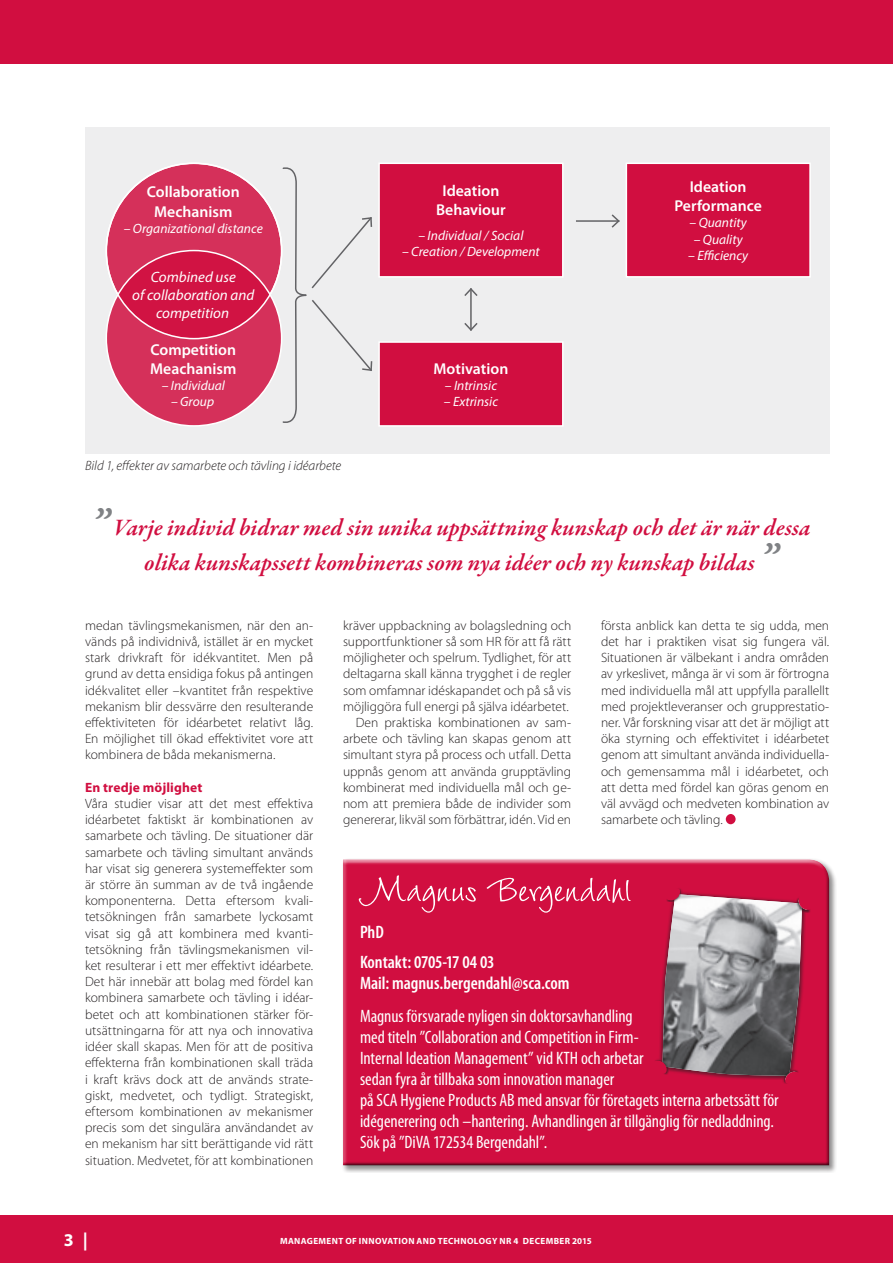
<style>
.page{position:relative;width:893px;height:1263px;background:#fff}
.page>*{position:absolute;margin:0;border:0;box-sizing:border-box;transform-origin:0 0}
.t1{font:51px "Wiesbaden Swing";letter-spacing:-.005em;color:#fff}
.t2{font:italic 600 24px/34.8px "Garamond Premr Pro";color:#d10e40}
.t3{font:condensed 18px/21px "Myriad Pro";letter-spacing:-.005em;color:#fff}
.t4{font:600 condensed 18px/29.5px "Myriad Pro";color:#fff}
.t5{font:700 18px "Myriad Pro";color:#fff}
.t6{font:600 15.75px/18.9px "Myriad Pro";color:#fff;text-align:center}
.t7{font:italic 15px/18px "Myriad Pro";color:#fff;text-align:center}
.t8{font:300 13.5px/16.2px "Myriad Pro";color:#231f20;text-align:justify}
.t9{font:italic 13.5px "Myriad Pro";color:#fff}
.t10{font:italic 300 13.5px "Myriad Pro";color:#231f20}
.t11{font:700 13.5px "Myriad Pro";letter-spacing:.01em;color:#d10e40}
.t12{font:700 9px "Myriad Pro";letter-spacing:.045em;color:#fff}
.s1{font-size:45px;color:#808285}
</style>
<div class="page">
<div style="left:0;top:1215px;width:893px;height:48px;background:#d10e40"></div>
<div style="left:0;top:0;width:893px;height:64px;background:#d10e40"></div>
<div style="left:85px;top:128px;width:744px;height:326px;background:#eeeeef"></div>
<div style="left:341px;top:858px;width:495px;height:315px;background:#231f20;opacity:.5"></div>
<div style="left:343px;top:857px;width:486px;height:308px;background:#fff;opacity:.75"></div>
<div style="left:343px;top:865px;width:488px;height:301px;background:#d10e40"></div>
<svg style="left:655px;top:888px;width:156px;height:196px"></svg>
<div style="left:726px;top:814px;width:10px;height:10px;background:#d10e40;border-radius:50%"></div>
<div style="left:106px;top:163px;width:176px;height:176px;background:#d5305a;border-radius:50%"></div>
<svg style="left:106px;top:251px;width:176px;height:175px;background:#d42a55"></svg>
<hr style="left:470px;top:289px;width:2px;height:41px;background:#636366">
<svg style="left:464px;top:288px;width:14px;height:9px"></svg>
<svg style="left:464px;top:322px;width:14px;height:9px"></svg>
<hr style="left:577px;top:220px;width:42px;height:2px;background:#636366">
<svg style="left:610px;top:214px;width:10px;height:14px"></svg>
<svg style="left:281px;top:167px;width:92px;height:256px"></svg>
<div style="left:379px;top:163px;width:184px;height:114px;background:#d10e40"></div>
<div style="left:378px;top:163px;width:185px;height:115px;border:2px solid #fff"></div>
<div style="left:626px;top:163px;width:184px;height:114px;background:#d10e40"></div>
<div style="left:626px;top:163px;width:185px;height:115px;border:2px solid #fff"></div>
<div style="left:379px;top:342px;width:184px;height:84px;background:#d10e40"></div>
<div style="left:378px;top:341px;width:185px;height:86px;border:2px solid #fff"></div>
<p class="t6" style="left:147px;top:181px;width:94px;line-height:19.8px">Collaboration<br>Mechanism</p>
<p class="t9" style="left:124px;top:220px;width:141px">– Organizational distance</p>
<p class="t7" style="left:132px;top:268px;width:124px">Combined use<br>of collaboration and competition</p>
<p class="t6" style="left:150px;top:340px;width:88px;text-align:left">Competition<br>Meachanism</p>
<p class="t9" style="left:162px;top:377px;width:65px">– Individual</p>
<p class="t9" style="left:171px;top:393px;width:45px">– Group</p>
<p class="t10" style="left:85px;top:458px;width:258px">Bild 1, effekter av samarbete och tävling i idéarbete</p>
<p class="t6" style="left:436px;top:181px;width:71px">Ideation<br>Behaviour</p>
<p class="t9" style="left:418px;top:227px;width:107px">– Individual / Social</p>
<p class="t9" style="left:402px;top:243px;width:139px">– Creation / Development</p>
<p class="t6" style="left:433px;top:359px;width:76px">Motivation</p>
<p class="t9" style="left:445px;top:377px;width:54px">– Intrinsic</p>
<p class="t9" style="left:444px;top:393px;width:56px">– Extrinsic</p>
<p class="t6" style="left:674px;top:177px;width:89px">Ideation<br>Performance</p>
<p class="t9" style="left:690px;top:214px;width:59px">– Quantity</p>
<p class="t9" style="left:694px;top:231px;width:50px">– Quality</p>
<p class="t9" style="left:688px;top:247px;width:62px">– Efficiency</p>
<h2 class="t2" style="left:144px;top:511px;width:668px;text-indent:-53px"><span class="s1">”</span> Varje individ bidrar med sin unika uppsättning kunskap och det är när dessa olika kunskapssett kombineras som nya idéer och ny kunskap bildas <span class="s1">”</span></h2>
<p class="t8" style="left:85px;top:617px;width:230px">medan tävlingsmekanismen, när den an&shy;vänds på individnivå, istället är en mycket stark drivkraft för idékvantitet. Men på grund av detta ensidiga fokus på antingen idékvalitet eller –kvantitet från respektive mekanism blir dessvärre den resulterande effektiviteten för idéarbetet relativt låg.<br>En möjlighet till ökad effektivitet vore att kombinera de båda mekanismerna.</p>
<p class="t11" style="left:85px;top:778px;width:119px">En tredje möjlighet</p>
<p class="t8" style="left:85px;top:795px;width:230px">Våra studier visar att det mest effektiva idéarbetet faktiskt är kombinationen av samarbete och tävling. De situationer där samarbete och tävling simultant används har visat sig generera systemeffekter som är större än summan av de två ingående komponenterna. Detta eftersom kvali&shy;tetsökningen från samarbete lyckosamt visat sig gå att kombinera med kvanti&shy;tetsökning från tävlingsmekanismen vil&shy;ket resulterar i ett mer effektivt idéarbete.<br>Det här innebär att bolag med fördel kan kombinera samarbete och tävling i idéar&shy;betet och att kombinationen stärker för&shy;utsättningarna för att nya och innovativa idéer skall skapas. Men för att de positiva effekterna från kombinationen skall träda i kraft krävs dock att de används strate&shy;giskt, medvetet, och tydligt. Strategiskt, eftersom kombinationen av mekanismer precis som det singulära användandet av en mekanism har sitt berättigande vid rätt situation. Medvetet, för att kombinationen</p>
<p class="t8" style="left:343px;top:617px;width:230px;text-align:right">kräver uppbackning av bolagsledning och supportfunktioner så som HR för att få rätt möjligheter och spelrum. Tydlighet, för att deltagarna skall känna trygghet i de regler som omfamnar idéskapandet och på så vis möjliggöra full energi på själva idéarbetet.<br>Den praktiska kombinationen av sam&shy;arbete och tävling kan skapas genom att simultant styra på process och utfall. Detta uppnås genom att använda grupptävling kombinerat med individuella mål och ge&shy;nom att premiera både de individer som genererar, likväl som förbättrar, idén. Vid en</p>
<p class="t8" style="left:601px;top:617px;width:230px">första anblick kan detta te sig udda, men det har i praktiken visat sig fungera väl.<br>Situationen är välbekant i andra områden av yrkeslivet, många är vi som är förtrogna med individuella mål att uppfylla parallellt med projektleveranser och grupprestatio&shy;ner. Vår forskning visar att det är möjligt att öka styrning och effektivitet i idéarbetet genom att simultant använda individuella&shy;och gemensamma mål i idéarbetet, och att detta med fördel kan göras genom en väl avvägd och medveten kombination av samarbete och tävling.</p>
<h1 class="t1" style="left:360px;top:861px;width:272px">Magnus Bergendahl</h1>
<h3 class="t4" style="left:360px;top:917px;width:136px">PhD<br>Kontakt: 0705-17 04 03</h3>
<h3 class="t4" style="left:360px;top:967px;width:211px">Mail: magnus.bergendahl@sca.com</h3>
<p class="t3" style="left:360px;top:1006px;width:420px">Magnus försvarade nyligen sin doktorsavhandling<br>med titeln ”Collaboration and Competition in Firm-<br>Internal Ideation Management” vid KTH och arbetar<br>sedan fyra år tillbaka som innovation manager<br>på SCA Hygiene Products AB med ansvar för företagets interna arbetssätt för idégenerering och –hantering. Avhandlingen är tillgänglig för nedladdning.<br>Sök på ”DiVA 172534 Bergendahl”.</p>
<h3 class="t5" style="left:64px;top:1228px;width:26px">3 |</h3>
<p class="t12" style="left:280px;top:1235px;width:313px">MANAGEMENT OF INNOVATION AND TECHNOLOGY NR 4 DECEMBER 2015</p>
</div>
